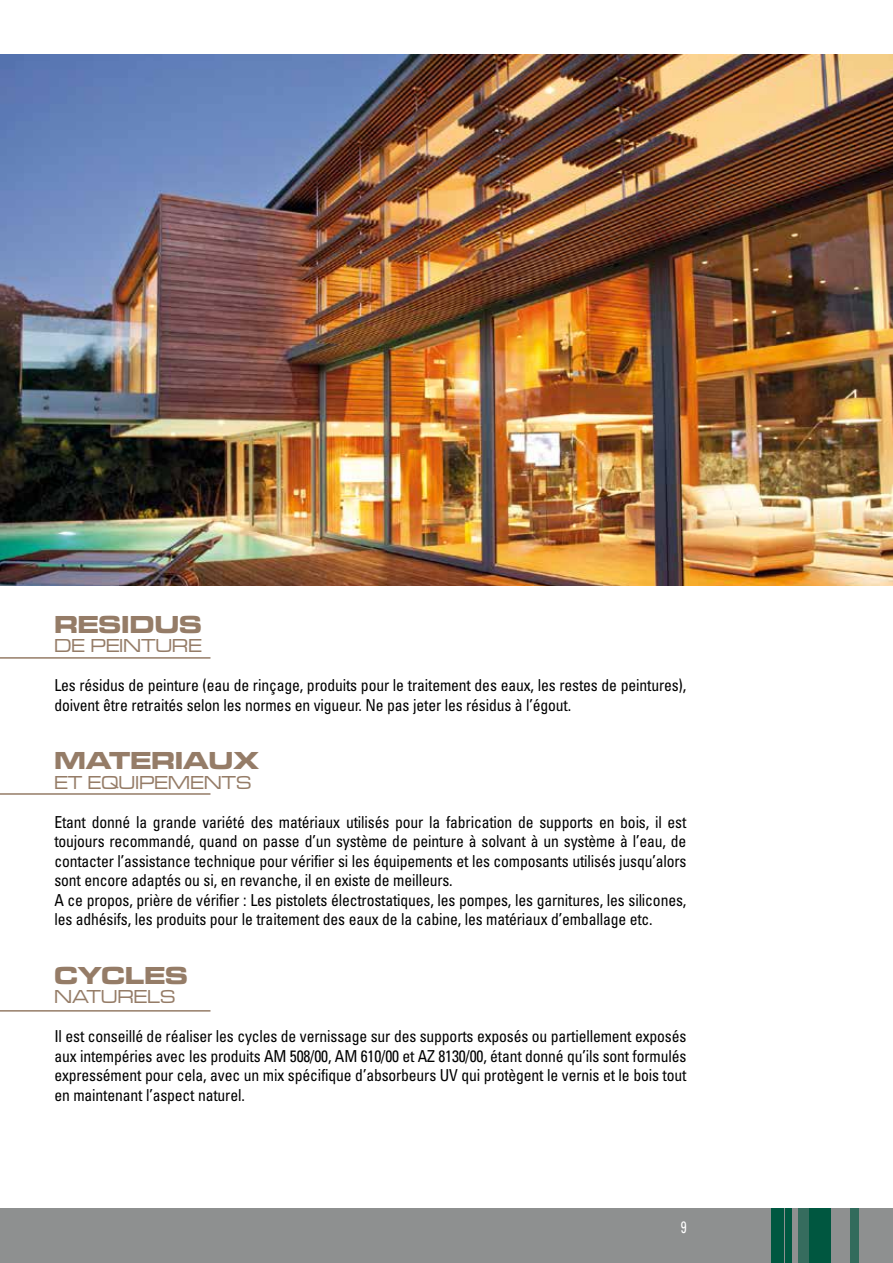
<style>
.page{position:relative;width:893px;height:1263px;background:#fff}
.page>*{position:absolute;margin:0;border:0;box-sizing:border-box;transform-origin:0 0}
.t1{font:25.5px "Microgramma D Bold Exte";letter-spacing:.02em;color:#957c67}
.t2{font:19.5px "Microgramma D Medi Exte";letter-spacing:.02em;color:#957c67;scale:.95 1}
.t3{font:condensed 16.5px/19.5px "Univers";letter-spacing:-.01em;color:#000;scale:.95 1}
.t4{font:condensed 16.5px "Univers";color:#fff;scale:.8 1}
</style>
<div class="page">
<div style="left:0;top:1209px;width:893px;height:54px;background:#8e9090"></div>
<hr style="left:0;top:657px;width:210px;height:2px;background:#957c67">
<hr style="left:0;top:793px;width:210px;height:2px;background:#957c67">
<hr style="left:0;top:1010px;width:210px;height:1px;background:#957c67">
<div style="left:850px;top:1209px;width:8px;height:54px;background:#326b5c"></div>
<div style="left:809px;top:1209px;width:22px;height:54px;background:#005740"></div>
<svg style="left:798px;top:1209px;width:11px;height:54px"></svg>
<div style="left:785px;top:1209px;width:6px;height:54px;background:#005740"></div>
<div style="left:778px;top:1209px;width:6px;height:54px;background:#005740"></div>
<div style="left:771px;top:1209px;width:8px;height:54px;background:#005740"></div>
<img style="left:0;top:54px;width:893px;height:531px">
<h1 class="t1" style="left:54px;top:607px;width:149px">RESIDUS</h1>
<p class="t2" style="left:54px;top:633px;width:157px">DE PEINTURE</p>
<p class="t3" style="left:54px;top:675px;width:667px">Les résidus de peinture (eau de rinçage, produits pour le traitement des eaux, les restes de peintures), doivent être retraités selon les normes en vigueur. Ne pas jeter les résidus à l’égout.</p>
<h1 class="t1" style="left:54px;top:743px;width:206px">MATERIAUX</h1>
<p class="t2" style="left:54px;top:770px;width:209px">ET EQUIPEMENTS</p>
<p class="t3" style="left:54px;top:812px;width:667px">Etant donné la grande variété des matériaux utilisés pour la fabrication de supports en bois, il est toujours recommandé, quand on passe d’un système de peinture à solvant à un système à l’eau, de contacter l’assistance technique pour vérifier si les équipements et les composants utilisés jusqu’alors sont encore adaptés ou si, en revanche, il en existe de meilleurs.<br>A ce propos, prière de vérifier : Les pistolets électrostatiques, les pompes, les garnitures, les silicones, les adhésifs, les produits pour le traitement des eaux de la cabine, les matériaux d’emballage etc.</p>
<h1 class="t1" style="left:54px;top:958px;width:135px">CYCLES</h1>
<p class="t2" style="left:54px;top:984px;width:129px">NATURELS</p>
<p class="t3" style="left:54px;top:1026px;width:667px;text-align:justify">Il est conseillé de réaliser les cycles de vernissage sur des supports exposés ou partiellement exposés aux intempéries avec les produits AM 508/00, AM 610/00 et AZ 8130/00, étant donné qu’ils sont formulés expressément pour cela, avec un mix spécifique d’absorbeurs UV qui protègent le vernis et le bois tout en maintenant l’aspect naturel.</p>
<p class="t4" style="left:681px;top:1216px;width:9px">9</p>
</div>
